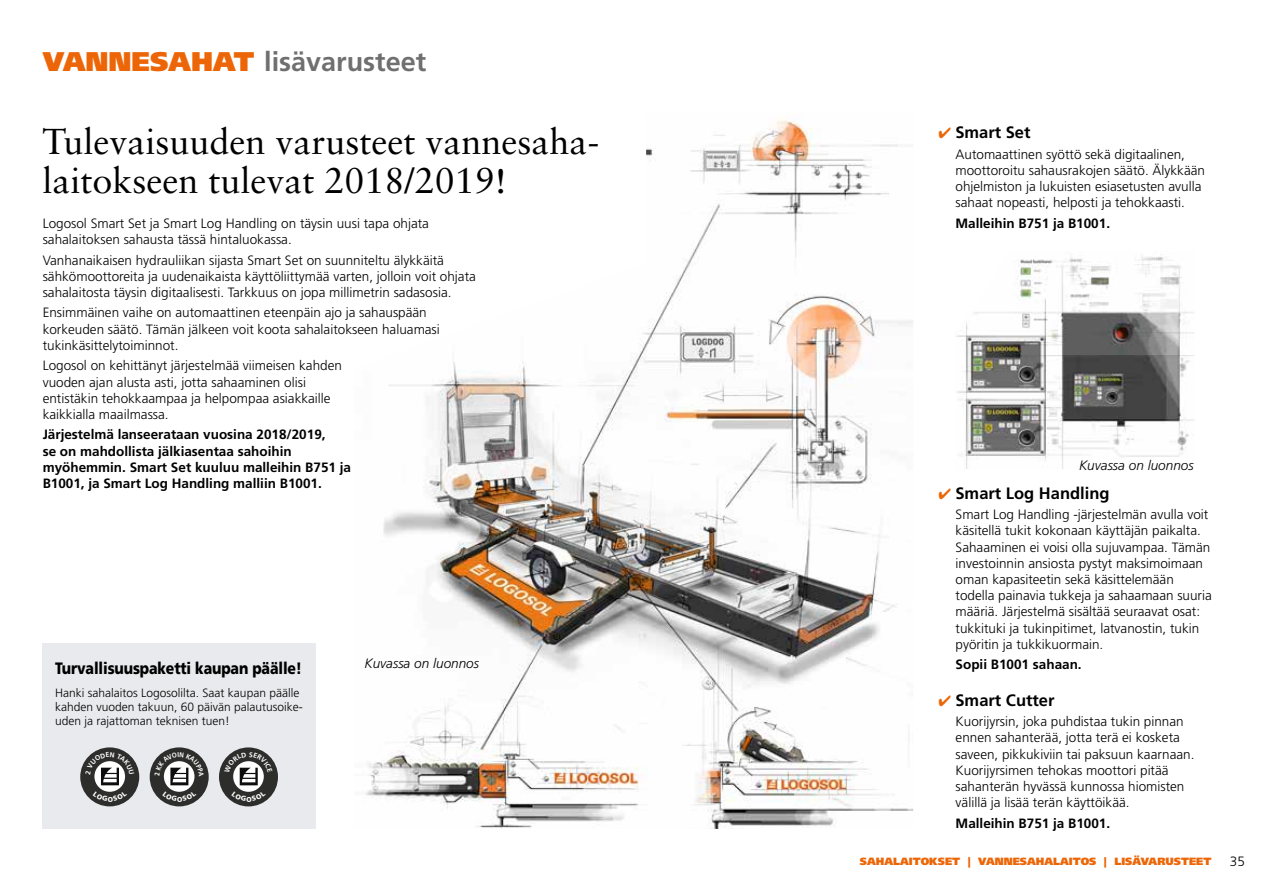
<style>
.page{position:relative;width:1263px;height:893px;background:#fff}
.page>*{position:absolute;margin:0;border:0;box-sizing:border-box;transform-origin:0 0}
.t1{font:36px/39px "Sabon";color:#000}
.t2{font:700 27px "Frutiger LT Std";color:#706f6f}
.t3{font:700 16.5px "Frutiger LT Std";color:#000}
.t4{font:900 16.5px "Frutiger LT Std";letter-spacing:-.01em;color:#000;scale:.85 1}
.t5{font:italic 300 13.65px "Frutiger LT Std";color:#000}
.t6{font:300 13.5px/16.2px "Frutiger LT Std";color:#000}
.t7{font:700 13.5px/16.2px "Frutiger LT Std";color:#000}
.t8{font:300 12px/14.4px "Frutiger LT Std";color:#000}
.t9{font:900 10.5px "Frutiger LT Std";color:#ec6608}
.s1{font-weight:900;color:#ec6608}
.s2{color:#ec6608}
</style>
<div class="page">
<div style="left:43px;top:644px;width:273px;height:185px;background:#e8eaed"></div>
<div style="left:80px;top:747px;width:59px;height:59px;background:#2d2d2c;border-radius:50%"></div>
<svg style="left:94px;top:761px;width:31px;height:31px"></svg>
<div style="left:150px;top:747px;width:59px;height:59px;background:#2d2d2c;border-radius:50%"></div>
<svg style="left:164px;top:761px;width:30px;height:31px"></svg>
<div style="left:219px;top:747px;width:59px;height:59px;background:#2d2d2c;border-radius:50%"></div>
<svg style="left:233px;top:761px;width:31px;height:31px"></svg>
<img style="left:365px;top:119px;width:548px;height:710px">
<img style="left:956px;top:254px;width:238px;height:215px">
<svg style="left:85px;top:752px;width:49px;height:33px"></svg>
<svg style="left:93px;top:791px;width:34px;height:11px"></svg>
<svg style="left:155px;top:752px;width:49px;height:33px"></svg>
<svg style="left:162px;top:791px;width:34px;height:11px"></svg>
<svg style="left:224px;top:752px;width:48px;height:33px"></svg>
<svg style="left:232px;top:791px;width:34px;height:11px"></svg>
<h2 class="t2" style="left:43px;top:46px;width:385px"><span class="s1">VANNESAHAT</span> lisävarusteet</h2>
<h1 class="t1" style="left:43px;top:121px;width:558px">Tulevaisuuden varusteet vannesaha&shy;laitokseen tulevat 2018/2019!</h1>
<p class="t3" style="left:938px;top:123px;width:94px"><span class="s2">✔</span> Smart Set</p>
<p class="t6" style="left:955px;top:146px;width:251px">Automaattinen syöttö sekä digitaalinen, moottoroitu sahausrakojen säätö. Älykkään ohjelmiston ja lukuisten esiasetusten avulla sahaat nopeasti, helposti ja tehokkaasti.</p>
<p class="t7" style="left:955px;top:215px;width:156px">Malleihin B751 ja B1001.</p>
<p class="t6" style="left:43px;top:215px;width:388px">Logosol Smart Set ja Smart Log Handling on täysin uusi tapa ohjata sahalaitoksen sahausta tässä hintaluokassa.</p>
<p class="t6" style="left:43px;top:252px;width:435px">Vanhanaikaisen hydrauliikan sijasta Smart Set on suunniteltu älykkäitä sähkömoottoreita ja uudenaikaista käyttöliittymää varten, jolloin voit ohjata sahalaitosta täysin digitaalisesti. Tarkkuus on jopa millimetrin sadasosia.</p>
<p class="t6" style="left:43px;top:305px;width:399px">Ensimmäinen vaihe on automaattinen eteenpäin ajo ja sahauspään korkeuden säätö. Tämän jälkeen voit koota sahalaitokseen haluamasi tukinkäsittelytoiminnot.</p>
<p class="t6" style="left:43px;top:358px;width:301px">Logosol on kehittänyt järjestelmää viimeisen kahden vuoden ajan alusta asti, jotta sahaaminen olisi entistäkin tehokkaampaa ja helpompaa asiakkaille kaikkialla maailmassa.</p>
<p class="t7" style="left:43px;top:427px;width:310px">Järjestelmä lanseerataan vuosina 2018/2019,<br>se on mahdollista jälkiasentaa sahoihin myöhemmin. Smart Set kuuluu malleihin B751 ja B1001, ja Smart Log Handling malliin B1001.</p>
<p class="t5" style="left:1079px;top:457px;width:116px">Kuvassa on luonnos</p>
<p class="t3" style="left:938px;top:483px;width:172px"><span class="s2">✔</span> Smart Log Handling</p>
<p class="t6" style="left:956px;top:506px;width:258px">Smart Log Handling -järjestelmän avulla voit käsitellä tukit kokonaan käyttäjän paikalta.<br>Sahaaminen ei voisi olla sujuvampaa. Tämän investoinnin ansiosta pystyt maksimoimaan oman kapasiteetin sekä käsittelemään todella painavia tukkeja ja sahaamaan suuria määriä. Järjestelmä sisältää seuraavat osat: tukkituki ja tukinpitimet, latvanostin, tukin pyöritin ja tukkikuormain.</p>
<p class="t7" style="left:956px;top:656px;width:128px">Sopii B1001 sahaan.</p>
<p class="t5" style="left:364px;top:655px;width:116px">Kuvassa on luonnos</p>
<p class="t4" style="left:55px;top:658px;width:292px">Turvallisuuspaketti kaupan päälle!</p>
<p class="t8" style="left:55px;top:685px;width:249px">Hanki sahalaitos Logosolilta. Saat kaupan päälle kahden vuoden takuun, 60 päivän palautusoike&shy;uden ja rajattoman teknisen tuen!</p>
<p class="t3" style="left:938px;top:690px;width:117px"><span class="s2">✔</span> Smart Cutter</p>
<p class="t6" style="left:956px;top:714px;width:240px">Kuorijyrsin, joka puhdistaa tukin pinnan ennen sahanterää, jotta terä ei kosketa saveen, pikkukiviin tai paksuun kaarnaan.<br>Kuorijyrsimen tehokas moottori pitää sahanterän hyvässä kunnossa hiomisten välillä ja lisää terän käyttöikää.</p>
<p class="t7" style="left:956px;top:815px;width:156px">Malleihin B751 ja B1001.</p>
<p class="t9" style="left:1044px;top:855px;width:170px">SÅGVERK | SOLOSÅGEN M8</p>
<p class="t6" style="left:1230px;top:854px;width:17px">35</p>
<p class="t9" style="left:860px;top:855px;width:353px">SAHALAITOKSET | VANNESAHALAITOS | LISÄVARUSTEET</p>
</div>
